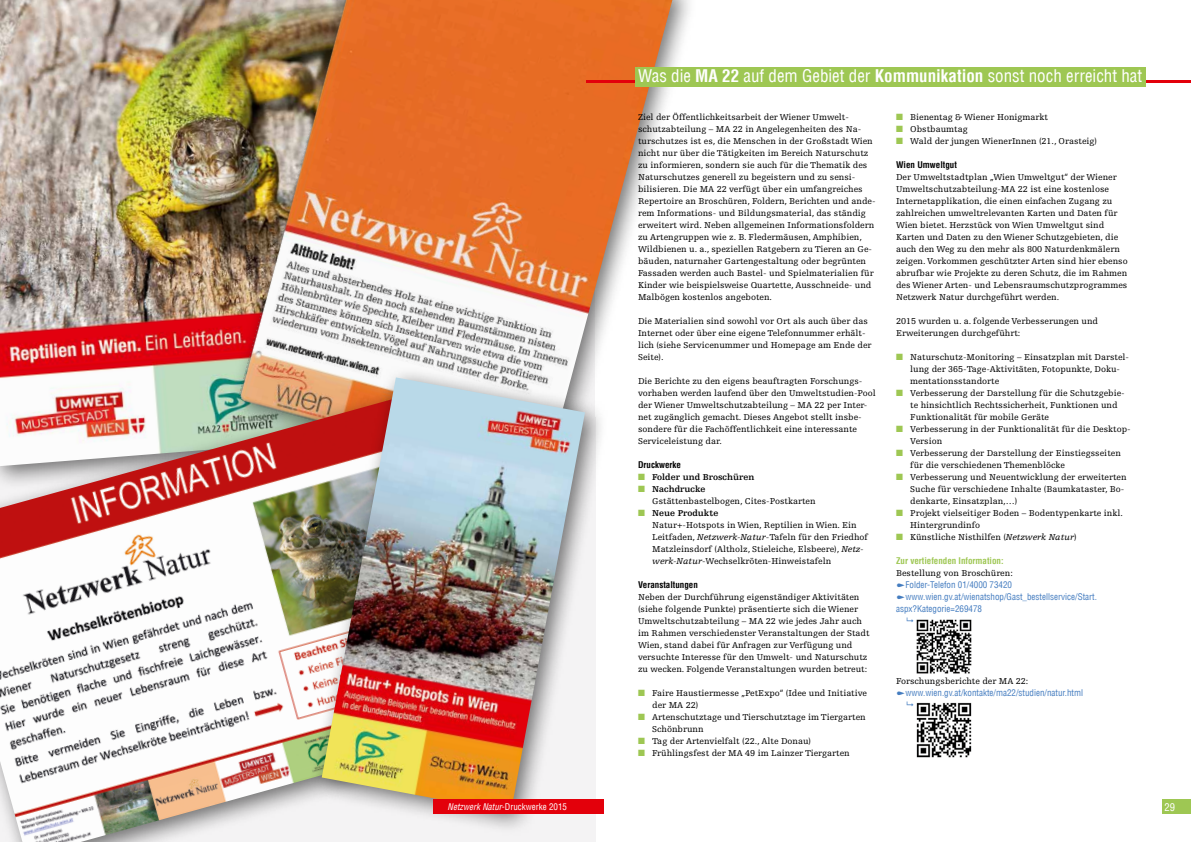
<style>
.page{position:relative;width:1191px;height:842px;background:#fff}
.page>*{position:absolute;margin:0;border:0;box-sizing:border-box;transform-origin:0 0}
.t1{font:condensed 17px "Helvetica LT";color:#fff}
.t2{font:condensed 10.5px "Helvetica LT";color:#fff}
.t3{font:9px/12px "Egyptienne FLT Std";color:#000}
.t4{font:condensed 9px/12px "Helvetica LT";color:#457dc0}
.t5{font:condensed 9px "Helvetica LT";color:#fff}
.t6{font:700 condensed 9px "Helvetica LT";color:#9ec753}
.t7{font:700 9px "Egyptienne FLT Std";color:#000}
.t8{font:700 condensed 9px "Helvetica LT";color:#000}
.s1{font-weight:700}
.s2{color:#9ec753}
.s3{font-style:italic}
.s4{font-family:"Helvetica LT";font-weight:700;font-stretch:condensed}
.s5{font-family:"Egyptienne FLT Std";font-stretch:normal;color:#000}
</style>
<div class="page">
<img style="left:0;top:0;width:228px;height:385px">
<div style="left:228px;top:0;width:469px;height:504px;background:#000;opacity:.55"></div>
<img style="left:237px;top:0;width:435px;height:483px">
<hr style="left:587px;top:80px;width:604px;height:2px;background:#e3000b">
<div style="left:1162px;top:799px;width:29px;height:15px;background:#9ec753"></div>
<img style="left:0;top:396px;width:495px;height:446px">
<div style="left:310px;top:366px;width:298px;height:469px;background:#000;opacity:.55"></div>
<img style="left:322px;top:377px;width:263px;height:435px">
<div style="left:434px;top:799px;width:170px;height:15px;background:#e3000b"></div>
<div style="left:635px;top:67px;width:510px;height:19px;background:#9ec753"></div>
<img style="left:916px;top:619px;width:56px;height:55px">
<img style="left:916px;top:702px;width:56px;height:56px">
<h2 class="t1" style="left:638px;top:65px;width:505px">Was die <span class="s1">MA 22</span> auf dem Gebiet der <span class="s1">Kommunikation</span> sonst noch erreicht hat</h2>
<p class="t3" style="left:638px;top:111px;width:239px">Ziel der Öffentlichkeitsarbeit der Wiener Umwelt&shy;schutzabteilung – MA 22 in Angelegenheiten des Na&shy;turschutzes ist es, die Menschen in der Großstadt Wien nicht nur über die Tätigkeiten im Bereich Naturschutz zu informieren, sondern sie auch für die Thematik des Naturschutzes generell zu begeistern und zu sensi&shy;bilisieren. Die MA 22 verfügt über ein umfangreiches Repertoire an Broschüren, Foldern, Berichten und ande&shy;rem Informations- und Bildungsmaterial, das ständig erweitert wird. Neben allgemeinen Informationsfoldern zu Artengruppen wie z. B. Fledermäusen, Amphibien, Wildbienen u. a., speziellen Ratgebern zu Tieren an Ge&shy;bäuden, naturnaher Gartengestaltung oder begrünten Fassaden werden auch Bastel- und Spielmaterialien für Kinder wie beispielsweise Quartette, Ausschneide- und Malbögen kostenlos angeboten.</p>
<p class="t3" style="left:638px;top:315px;width:235px">Die Materialien sind sowohl vor Ort als auch über das Internet oder über eine eigene Telefonnummer erhält&shy;lich (siehe Servicenummer und Homepage am Ende der Seite).</p>
<p class="t3" style="left:638px;top:375px;width:239px">Die Berichte zu den eigens beauftragten Forschungs&shy;vorhaben werden laufend über den Umweltstudien-Pool der Wiener Umweltschutzabteilung – MA 22 per Inter&shy;net zugänglich gemacht. Dieses Angebot stellt insbe&shy;sondere für die Fachöffentlichkeit eine interessante Serviceleistung dar.</p>
<p class="t8" style="left:638px;top:459px;width:44px">Druckwerke</p>
<p class="t7" style="left:638px;top:472px;width:118px"><span class="s2">■</span> Folder und Broschüren</p>
<p class="t3" style="left:652px;top:483px;width:165px;text-indent:-14px"><span class="s2">■</span> <span class="s1">Nachdrucke<br></span>Gstättenbastelbogen, Cites-Postkarten</p>
<p class="t3" style="left:652px;top:507px;width:217px;text-indent:-14px"><span class="s2">■</span> <span class="s1">Neue Produkte<br></span>Natur+-Hotspots in Wien, Reptilien in Wien. Ein Leitfaden, <span class="s3">Netzwerk-Natur</span>-Tafeln für den Friedhof Matzleinsdorf (Altholz, Stieleiche, Elsbeere), <span class="s3">Netz&shy;werk-Natur</span>-Wechselkröten-Hinweistafeln</p>
<p class="t3" style="left:638px;top:579px;width:233px"><span class="s4">Veranstaltungen<br></span>Neben der Durchführung eigenständiger Aktivitäten (siehe folgende Punkte) präsentierte sich die Wiener Umweltschutzabteilung – MA 22 wie jedes Jahr auch im Rahmen verschiedenster Veranstaltungen der Stadt Wien, stand dabei für Anfragen zur Verfügung und versuchte Interesse für den Umwelt- und Naturschutz zu wecken. Folgende Veranstaltungen wurden betreut:</p>
<p class="t3" style="left:652px;top:687px;width:216px;text-indent:-14px"><span class="s2">■</span> Faire Haustiermesse „PetExpo“ (Idee und Initiative der MA 22)</p>
<p class="t3" style="left:652px;top:711px;width:215px;text-indent:-14px"><span class="s2">■</span> Artenschutztage und Tierschutztage im Tiergarten<br>Schönbrunn</p>
<p class="t3" style="left:638px;top:735px;width:175px"><span class="s2">■</span> Tag der Artenvielfalt (22., Alte Donau)</p>
<p class="t3" style="left:638px;top:747px;width:213px"><span class="s2">■</span> Frühlingsfest der MA 49 im Lainzer Tiergarten</p>
<p class="t3" style="left:896px;top:111px;width:153px"><span class="s2">■</span> Bienentag &amp; Wiener Honigmarkt</p>
<p class="t3" style="left:896px;top:123px;width:73px"><span class="s2">■</span> Obstbaumtag</p>
<p class="t3" style="left:896px;top:135px;width:202px"><span class="s2">■</span> Wald der jungen WienerInnen (21., Orasteig)</p>
<p class="t3" style="left:896px;top:159px;width:233px"><span class="s4">Wien Umweltgut<br></span>Der Umweltstadtplan „Wien Umweltgut“ der Wiener Umweltschutzabteilung-MA 22 ist eine kostenlose Internetapplikation, die einen einfachen Zugang zu zahlreichen umweltrelevanten Karten und Daten für Wien bietet. Herzstück von Wien Umweltgut sind Karten und Daten zu den Wiener Schutzgebieten, die auch den Weg zu den mehr als 800 Naturdenkmälern zeigen. Vorkommen geschützter Arten sind hier ebenso abrufbar wie Projekte zu deren Schutz, die im Rahmen des Wiener Arten- und Lebensraumschutzprogrammes Netzwerk Natur durchgeführt werden.</p>
<p class="t3" style="left:896px;top:315px;width:203px">2015 wurden u. a. folgende Verbesserungen und<br>Erweiterungen durchgeführt:</p>
<p class="t3" style="left:910px;top:351px;width:220px;text-indent:-14px"><span class="s2">■</span> Naturschutz-Monitoring – Einsatzplan mit Darstel&shy;lung der 365-Tage-Aktivitäten, Fotopunkte, Doku&shy;mentationsstandorte</p>
<p class="t3" style="left:910px;top:387px;width:216px;text-indent:-14px"><span class="s2">■</span> Verbesserung der Darstellung für die Schutzgebie&shy;te hinsichtlich Rechtssicherheit, Funktionen und<br>Funktionalität für mobile Geräte</p>
<p class="t3" style="left:910px;top:423px;width:222px;text-indent:-14px"><span class="s2">■</span> Verbesserung in der Funktionalität für die Desktop-<br>Version</p>
<p class="t3" style="left:910px;top:447px;width:212px;text-indent:-14px"><span class="s2">■</span> Verbesserung der Darstellung der Einstiegsseiten für die verschiedenen Themenblöcke</p>
<p class="t3" style="left:910px;top:471px;width:218px;text-indent:-14px"><span class="s2">■</span> Verbesserung und Neuentwicklung der erweiterten<br>Suche für verschiedene Inhalte (Baumkataster, Bo&shy;denkarte, Einsatzplan,…)</p>
<p class="t3" style="left:910px;top:507px;width:214px;text-indent:-14px"><span class="s2">■</span> Projekt vielseitiger Boden – Bodentypenkarte inkl.<br>Hintergrundinfo</p>
<p class="t3" style="left:896px;top:531px;width:182px"><span class="s2">■</span> Künstliche Nisthilfen (<span class="s3">Netzwerk Natur</span>)</p>
<p class="t6" style="left:896px;top:555px;width:109px">Zur vertiefenden Information:</p>
<p class="t3" style="left:896px;top:567px;width:118px">Bestellung von Broschüren:</p>
<p class="t4" style="left:905px;top:579px;width:108px">Folder-Telefon 01/4000 73420</p>
<p class="t4" style="left:905px;top:591px;width:193px">www.wien.gv.at/wienatshop/Gast_bestellservice/Start.</p>
<p class="t4" style="left:896px;top:603px;width:87px">aspx?Kategorie=269478</p>
<p class="t4" style="left:905px;top:675px;width:179px;text-indent:-10px"><span class="s5">Forschungsberichte der MA 22: </span>www.wien.gv.at/kontakte/ma22/studien/natur.html</p>
<p class="t5" style="left:447px;top:801px;width:121px"><span class="s3">Netzwerk Natur</span>-Druckwerke 2015</p>
<p class="t2" style="left:1164px;top:800px;width:12px">29</p>
</div>
